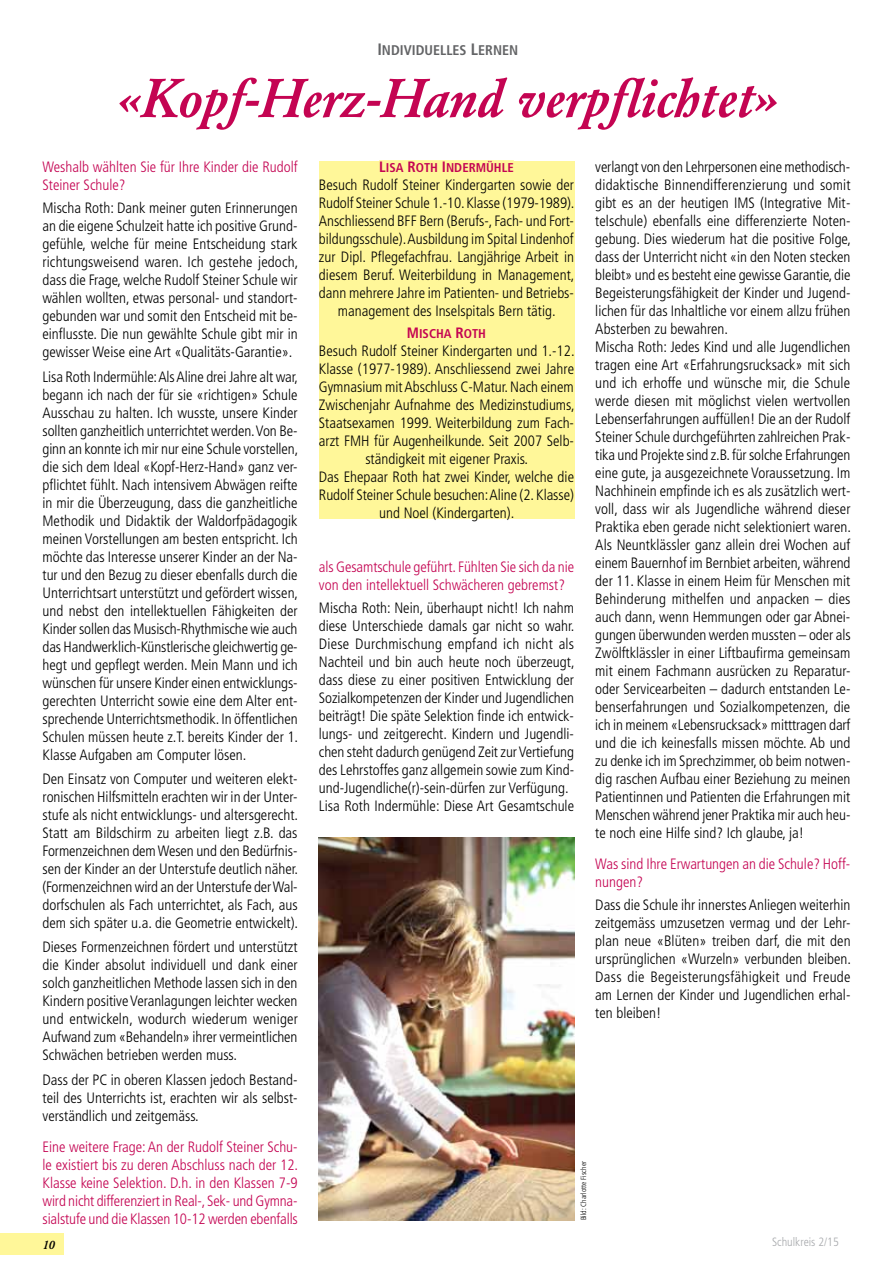
<style>
.page{position:relative;width:893px;height:1263px;background:#fff}
.page>*{position:absolute;margin:0;border:0;box-sizing:border-box;transform-origin:0 0}
.t1{font:italic 500 54px "Garamond BE";color:#c40452}
.t2{font:300 condensed 15px/18px "Frutiger LT Std";color:#000;text-align:justify}
.t3{font:300 condensed 15px/18px "Frutiger LT Std";color:#c40452}
.t4{font:14.1px "Frutiger LT Std Bold Cn SC850";color:#636466}
.t5{font:12.75px "Frutiger LT Std Bold Cn SC850";color:#c40452}
.t6{font:300 condensed 12px "Frutiger LT Std";color:#a7a9ac}
.t7{font:italic 500 12px "Garamond BE";color:#000}
.t8{font:300 condensed 7.5px "Frutiger LT Std";color:#000}
.s1{font-size:16.5px}
.s2{font-size:15px}
</style>
<div class="page">
<div style="left:0;top:1233px;width:64px;height:21px;background:#fff799"></div>
<div style="left:319px;top:161px;width:255px;height:357px;background:#fff799"></div>
<div style="left:379px;top:160px;width:135px;height:12px;background:#fff799"></div>
<img style="left:319px;top:837px;width:255px;height:383px">
<p class="t4" style="left:377px;top:42px;width:142px"><span class="s1">I</span> NDIVIDUELLES <span class="s1">L</span>ERNEN</p>
<h1 class="t1" style="left:117px;top:67px;width:660px">«Kopf-Herz-Hand verpflichtet»</h1>
<p class="t3" style="left:43px;top:158px;width:257px">Weshalb wählten Sie für Ihre Kinder die Rudolf<br>Steiner Schule?</p>
<p class="t2" style="left:43px;top:199px;width:257px">Mischa Roth: Dank meiner guten Erinnerungen an die eigene Schulzeit hatte ich positive Grund&shy;gefühle, welche für meine Entscheidung stark richtungsweisend waren. Ich gestehe jedoch, dass die Frage, welche Rudolf Steiner Schule wir wählen wollten, etwas personal- und standort&shy;gebunden war und somit den Entscheid mit be&shy;einflusste. Die nun gewählte Schule gibt mir in gewisser Weise eine Art «Qualitäts-Garantie».</p>
<p class="t2" style="left:43px;top:368px;width:257px">Lisa Roth Indermühle: Als Aline drei Jahre alt war, begann ich nach der für sie «richtigen» Schule Ausschau zu halten. Ich wusste, unsere Kinder sollten ganzheitlich unterrichtet werden. Von Be&shy;ginn an konnte ich mir nur eine Schule vorstellen, die sich dem Ideal «Kopf-Herz-Hand» ganz ver&shy;pflichtet fühlt. Nach intensivem Abwägen reifte in mir die Überzeugung, dass die ganzheitliche Methodik und Didaktik der Waldorfpädagogik meinen Vorstellungen am besten entspricht. Ich möchte das Interesse unserer Kinder an der Na&shy;tur und den Bezug zu dieser ebenfalls durch die Unterrichtsart unterstützt und gefördert wissen, und nebst den intellektuellen Fähigkeiten der Kinder sollen das Musisch-Rhythmische wie auch das Handwerklich-Künstlerische gleichwertig ge&shy;hegt und gepflegt werden. Mein Mann und ich wünschen für unsere Kinder einen entwicklungs&shy;gerechten Unterricht sowie eine dem Alter ent&shy;sprechende Unterrichtsmethodik. In öffentlichen Schulen müssen heute z.T. bereits Kinder der 1.<br>Klasse Aufgaben am Computer lösen.</p>
<p class="t2" style="left:43px;top:770px;width:257px">Den Einsatz von Computer und weiteren elekt&shy;ronischen Hilfsmitteln erachten wir in der Unter&shy;stufe als nicht entwicklungs- und altersgerecht.<br>Statt am Bildschirm zu arbeiten liegt z.B. das Formenzeichnen dem Wesen und den Bedürfnis&shy;sen der Kinder an der Unterstufe deutlich näher. (Formenzeichnen wird an der Unterstufe der Wal&shy;dorfschulen als Fach unterrichtet, als Fach, aus dem sich später u.a. die Geometrie entwickelt).</p>
<p class="t2" style="left:43px;top:938px;width:257px">Dieses Formenzeichnen fördert und unterstützt die Kinder absolut individuell und dank einer solch ganzheitlichen Methode lassen sich in den Kindern positive Veranlagungen leichter wecken und entwickeln, wodurch wiederum weniger Aufwand zum «Behandeln» ihrer vermeintlichen Schwächen betrieben werden muss.</p>
<p class="t2" style="left:43px;top:1071px;width:257px">Dass der PC in oberen Klassen jedoch Bestand&shy;teil des Unterrichts ist, erachten wir als selbst&shy;verständlich und zeitgemäss.</p>
<p class="t3" style="left:43px;top:1137px;width:257px;text-align:justify">Eine weitere Frage: An der Rudolf Steiner Schu&shy;le existiert bis zu deren Abschluss nach der 12.<br>Klasse keine Selektion. D.h. in den Klassen 7-9 wird nicht differenziert in Real-, Sek- und Gymna&shy;sialstufe und die Klassen 10-12 werden ebenfalls</p>
<p class="t5" style="left:379px;top:160px;width:135px"><span class="s2">L</span>ISA <span class="s2">R</span>OTH <span class="s2">I</span> NDERMÜHLE</p>
<p class="t2" style="left:319px;top:176px;width:257px;text-align:center">Besuch Rudolf Steiner Kindergarten sowie der Rudolf Steiner Schule 1.-10. Klasse (1979-1989).<br>Anschliessend BFF Bern (Berufs-, Fach- und Fort&shy;bildungsschule). Ausbildung im Spital Lindenhof zur Dipl. Pflegefachfrau. Langjährige Arbeit in diesem Beruf. Weiterbildung in Management, dann mehrere Jahre im Patienten- und Betriebs&shy;management des Inselspitals Bern tätig.</p>
<p class="t5" style="left:407px;top:326px;width:81px"><span class="s2">M</span> ISCHA <span class="s2">R</span>OTH</p>
<p class="t2" style="left:319px;top:342px;width:257px;text-align:center">Besuch Rudolf Steiner Kindergarten und 1.-12.<br>Klasse (1977-1989). Anschliessend zwei Jahre Gymnasium mit Abschluss C-Matur. Nach einem Zwischenjahr Aufnahme des Medizinstudiums, Staatsexamen 1999. Weiterbildung zum Fach&shy;arzt FMH für Augenheilkunde. Seit 2007 Selb&shy;ständigkeit mit eigener Praxis.<br>Das Ehepaar Roth hat zwei Kinder, welche die Rudolf Steiner Schule besuchen: Aline (2. Klasse) und Noel (Kindergarten).</p>
<p class="t3" style="left:319px;top:558px;width:257px">als Gesamtschule geführt. Fühlten Sie sich da nie von den intellektuell Schwächeren gebremst?</p>
<p class="t2" style="left:319px;top:599px;width:257px;text-align:left">Mischa Roth: Nein, überhaupt nicht! Ich nahm diese Unterschiede damals gar nicht so wahr.<br>Diese Durchmischung empfand ich nicht als Nachteil und bin auch heute noch überzeugt, dass diese zu einer positiven Entwicklung der Sozialkompetenzen der Kinder und Jugendlichen beiträgt! Die späte Selektion finde ich entwick&shy;lungs- und zeitgerecht. Kindern und Jugendli&shy;chen steht dadurch genügend Zeit zur Vertiefung des Lehrstoffes ganz allgemein sowie zum Kind&shy;und-Jugendliche(r)-sein-dürfen zur Verfügung.<br>Lisa Roth Indermühle: Diese Art Gesamtschule</p>
<p class="t2" style="left:595px;top:158px;width:257px;text-align:left">verlangt von den Lehrpersonen eine methodisch&shy;didaktische Binnendifferenzierung und somit gibt es an der heutigen IMS (Integrative Mit&shy;telschule) ebenfalls eine differenzierte Noten&shy;gebung. Dies wiederum hat die positive Folge, dass der Unterricht nicht «in den Noten stecken bleibt» und es besteht eine gewisse Garantie, die Begeisterungsfähigkeit der Kinder und Jugend&shy;lichen für das Inhaltliche vor einem allzu frühen Absterben zu bewahren.<br>Mischa Roth: Jedes Kind und alle Jugendlichen tragen eine Art «Erfahrungsrucksack» mit sich und ich erhoffe und wünsche mir, die Schule werde diesen mit möglichst vielen wertvollen Lebenserfahrungen auffüllen! Die an der Rudolf Steiner Schule durchgeführten zahlreichen Prak&shy;tika und Projekte sind z.B. für solche Erfahrungen eine gute, ja ausgezeichnete Voraussetzung. Im Nachhinein empfinde ich es als zusätzlich wert&shy;voll, dass wir als Jugendliche während dieser Praktika eben gerade nicht selektioniert waren.<br>Als Neuntklässler ganz allein drei Wochen auf einem Bauernhof im Bernbiet arbeiten, während der 11. Klasse in einem Heim für Menschen mit Behinderung mithelfen und anpacken – dies auch dann, wenn Hemmungen oder gar Abnei&shy;gungen überwunden werden mussten – oder als Zwölftklässler in einer Liftbaufirma gemeinsam mit einem Fachmann ausrücken zu Reparatur&shy;oder Servicearbeiten – dadurch entstanden Le&shy;benserfahrungen und Sozialkompetenzen, die ich in meinem «Lebensrucksack» mitttragen darf und die ich keinesfalls missen möchte. Ab und zu denke ich im Sprechzimmer, ob beim notwen&shy;dig raschen Aufbau einer Beziehung zu meinen Patientinnen und Patienten die Erfahrungen mit Menschen während jener Praktika mir auch heu&shy;te noch eine Hilfe sind? Ich glaube, ja!</p>
<p class="t3" style="left:595px;top:855px;width:257px">Was sind Ihre Erwartungen an die Schule? Hoff&shy;nungen?</p>
<p class="t2" style="left:595px;top:896px;width:257px">Dass die Schule ihr innerstes Anliegen weiterhin zeitgemäss umzusetzen vermag und der Lehr&shy;plan neue «Blüten» treiben darf, die mit den ursprünglichen «Wurzeln» verbunden bleiben.<br>Dass die Begeisterungsfähigkeit und Freude am Lernen der Kinder und Jugendlichen erhal&shy;ten bleiben!</p>
<p class="t8" style="left:579px;top:1220px;width:61px;rotate:-90deg">Bild: Charlotte Fischer</p>
<p class="t7" style="left:43px;top:1237px;width:13px">10</p>
<p class="t6" style="left:772px;top:1235px;width:68px">Schulkreis 2/15</p>
</div>
